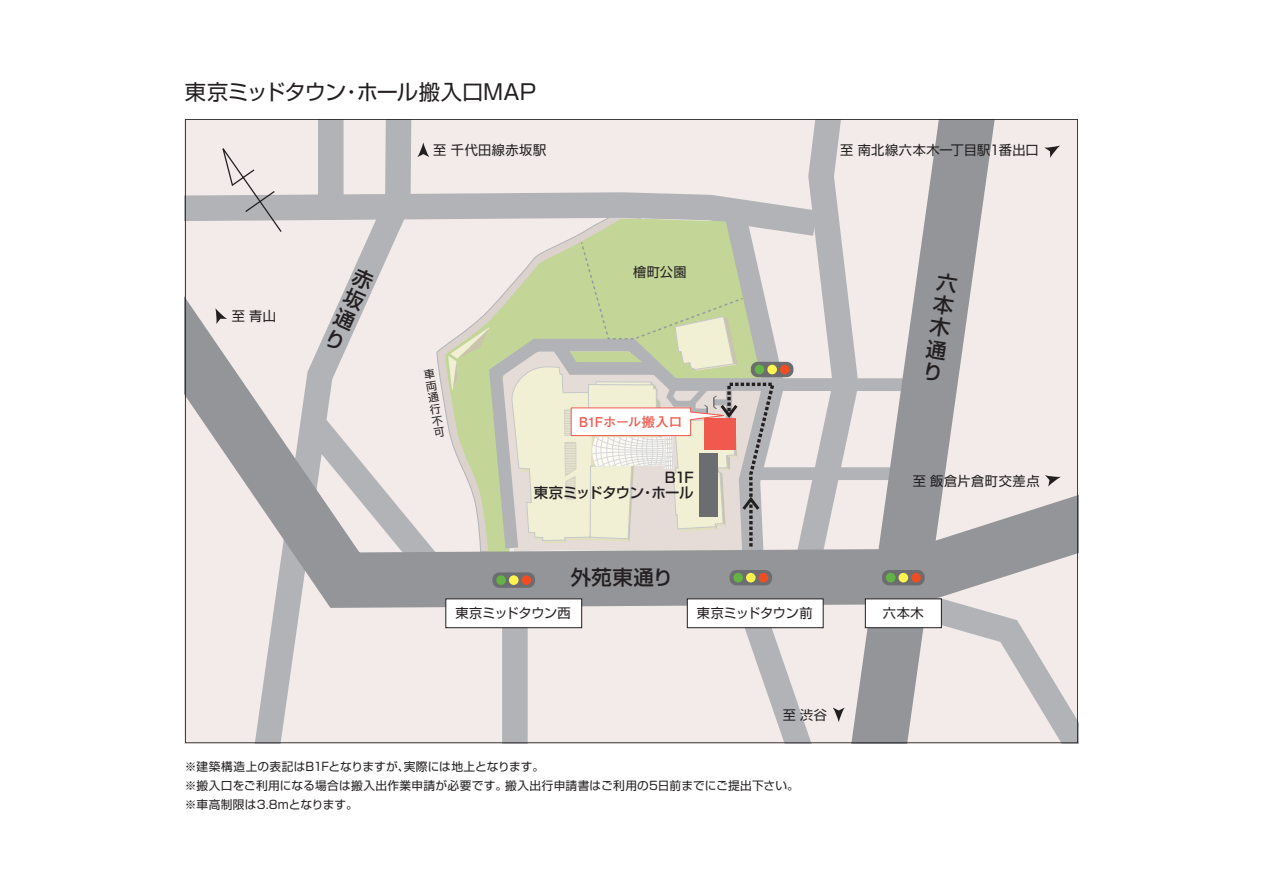
<style>
.page{position:relative;width:1263px;height:893px;background:#fff}
.page>*{position:absolute;margin:0;border:0;box-sizing:border-box;transform-origin:0 0}
.t1{font:21.3px "Shin Go Pro";letter-spacing:-.025em;color:#231f20}
.t2{font:500 20.4px "Shin Go Pro";letter-spacing:.025em;color:#231f20}
.t3{font:500 14.4px/14.4px "Shin Go Pro";letter-spacing:-.04em;color:#231f20;text-align:right}
.t4{font:700 13.5px "Futo Go B101 Pro";letter-spacing:-.025em;color:#f0594d}
.t5{font:13.2px "Shin Go Pro";letter-spacing:.03em;color:#231f20}
.t6{font:13.2px "Shin Go Pro";letter-spacing:-.025em;color:#231f20}
.t7{font:13.2px "Shin Go Pro";letter-spacing:.005em;color:#231f20}
.t8{font:11.7px/19.2px "Shin Go Pro";letter-spacing:.02em;color:#231f20}
</style>
<div class="page">
<svg style="left:185px;top:119px;width:893px;height:624px;background:#d6d3ce"></svg>
<div style="left:925px;top:272px;width:33px;height:109px;background:#939598"></div>
<svg style="left:277px;top:266px;width:212px;height:335px;background:#d2cfcb"></svg>
<h1 class="t1" style="left:185px;top:74px;width:352px">東京ミッドタウン・ホール搬入口MAP</h1>
<p class="t5" style="left:232px;top:305px;width:46px">至 青山</p>
<p class="t5" style="left:433px;top:139px;width:115px">至 千代田線赤坂駅</p>
<p class="t5" style="left:633px;top:261px;width:55px">檜町公園</p>
<p class="t4" style="left:579px;top:411px;width:105px">B1Fホール搬入口</p>
<p class="t3" style="left:534px;top:469px;width:161px">B1F<br>東京ミッドタウン・ホール</p>
<h2 class="t2" style="left:571px;top:560px;width:104px">外苑東通り</h2>
<p class="t7" style="left:840px;top:139px;width:200px">至 南北線六本木一丁目駅1番出口</p>
<p class="t5" style="left:913px;top:470px;width:128px">至 飯倉片倉町交差点</p>
<p class="t6" style="left:455px;top:602px;width:117px">東京ミッドタウン西</p>
<p class="t6" style="left:697px;top:602px;width:117px">東京ミッドタウン前</p>
<p class="t5" style="left:883px;top:602px;width:42px">六本木</p>
<p class="t5" style="left:783px;top:705px;width:46px">至 渋谷</p>
<p class="t8" style="left:185px;top:755px;width:615px">※建築構造上の表記はB1Fとなりますが、実際には地上となります。<br>※搬入口をご利用になる場合は搬入出作業申請が必要です。搬入出行申請書はご利用の5日前までにご提出下さい。※車高制限は3.8mとなります。</p>
</div>
